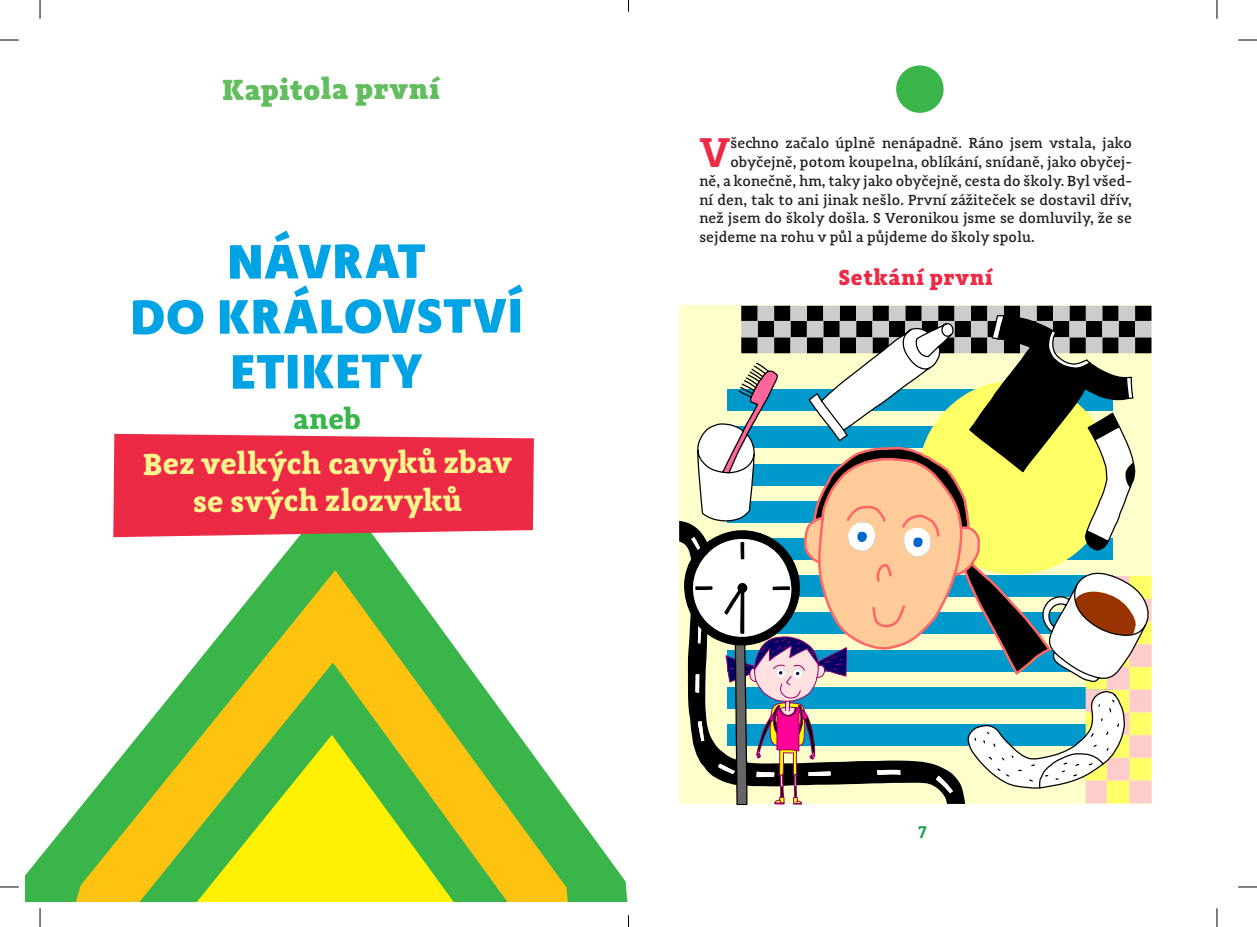
<style>
.page{position:relative;width:1257px;height:927px;background:#fff}
.page>*{position:absolute;margin:0;border:0;box-sizing:border-box;transform-origin:0 0}
.t1{font:800 50px/55px "Adagio Sans";letter-spacing:.025em;color:#00a3e4;text-align:center}
.t2{font:600 43px "Adagio Slab";color:#ed2a46}
.t3{font:700 31.25px/37.5px "Adagio Slab";letter-spacing:.005em;color:#fff68d;text-align:center}
.t4{font:800 30px "Adagio Slab";letter-spacing:.035em;color:#62bd5e}
.t5{font:700 30px "Adagio Slab";color:#3ab54a}
.t6{font:900 22.5px "Adagio Slab";letter-spacing:.035em;color:#ed2a46}
.t7{font:600 17.5px "Adagio Slab";color:#1aa249}
.t8{font:500 15px "Adagio Slab";letter-spacing:.005em;color:#231f20}
</style>
<div class="page">
<svg style="left:26px;top:537px;width:601px;height:364px"></svg>
<svg style="left:72px;top:570px;width:496px;height:331px"></svg>
<svg style="left:115px;top:662px;width:411px;height:239px;background:#a6c44b"></svg>
<svg style="left:171px;top:735px;width:303px;height:166px;background:#b8d11e"></svg>
<div style="left:113px;top:434px;width:421px;height:103px;background:#ed2a46"></div>
<svg style="left:896px;top:65px;width:48px;height:48px"></svg>
<svg style="left:683px;top:306px;width:468px;height:499px;background:#a8b49c"></svg>
<svg style="left:0;top:39px;width:19px;height:2px"></svg>
<svg style="left:1238px;top:39px;width:18px;height:2px"></svg>
<svg style="left:0;top:886px;width:19px;height:2px"></svg>
<svg style="left:1238px;top:886px;width:18px;height:2px"></svg>
<svg style="left:39px;top:0;width:2px;height:19px"></svg>
<svg style="left:39px;top:908px;width:2px;height:19px"></svg>
<svg style="left:1216px;top:0;width:1px;height:19px"></svg>
<svg style="left:1216px;top:908px;width:1px;height:19px"></svg>
<h3 class="t4" style="left:222px;top:69px;width:219px">Kapitola první</h3>
<h1 class="t1" style="left:131px;top:235px;width:393px">NÁVRAT<br>DO KRÁLOVSTVÍ<br>ETIKETY</h1>
<h3 class="t5" style="left:293px;top:399px;width:69px">aneb</h3>
<h3 class="t3" style="left:143px;top:445px;width:370px">Bez velkých cavyků zbav se svých zlozvyků</h3>
<h2 class="t2" style="left:699px;top:125px;width:32px">V</h2>
<p class="t8" style="left:730px;top:134px;width:403px">šechno začalo úplně nenápadně. Ráno jsem vstala, jako</p>
<p class="t8" style="left:730px;top:153px;width:403px">obyčejně, potom koupelna, oblíkání, snídaně, jako obyčej-</p>
<p class="t8" style="left:699px;top:171px;width:434px">ně, a konečně, hm, taky jako obyčejně, cesta do školy. Byl všed-</p>
<p class="t8" style="left:699px;top:190px;width:434px">ní den, tak to ani jinak nešlo. První zážiteček se dostavil dřív,</p>
<p class="t8" style="left:699px;top:209px;width:434px">než jsem do školy došla. S Veronikou jsme se domluvily, že se</p>
<p class="t8" style="left:699px;top:228px;width:337px">sejdeme na rohu v půl a půjdeme do školy spolu.</p>
<h3 class="t6" style="left:838px;top:262px;width:156px">Setkání první</h3>
<p class="t7" style="left:918px;top:821px;width:10px">7</p>
</div>
